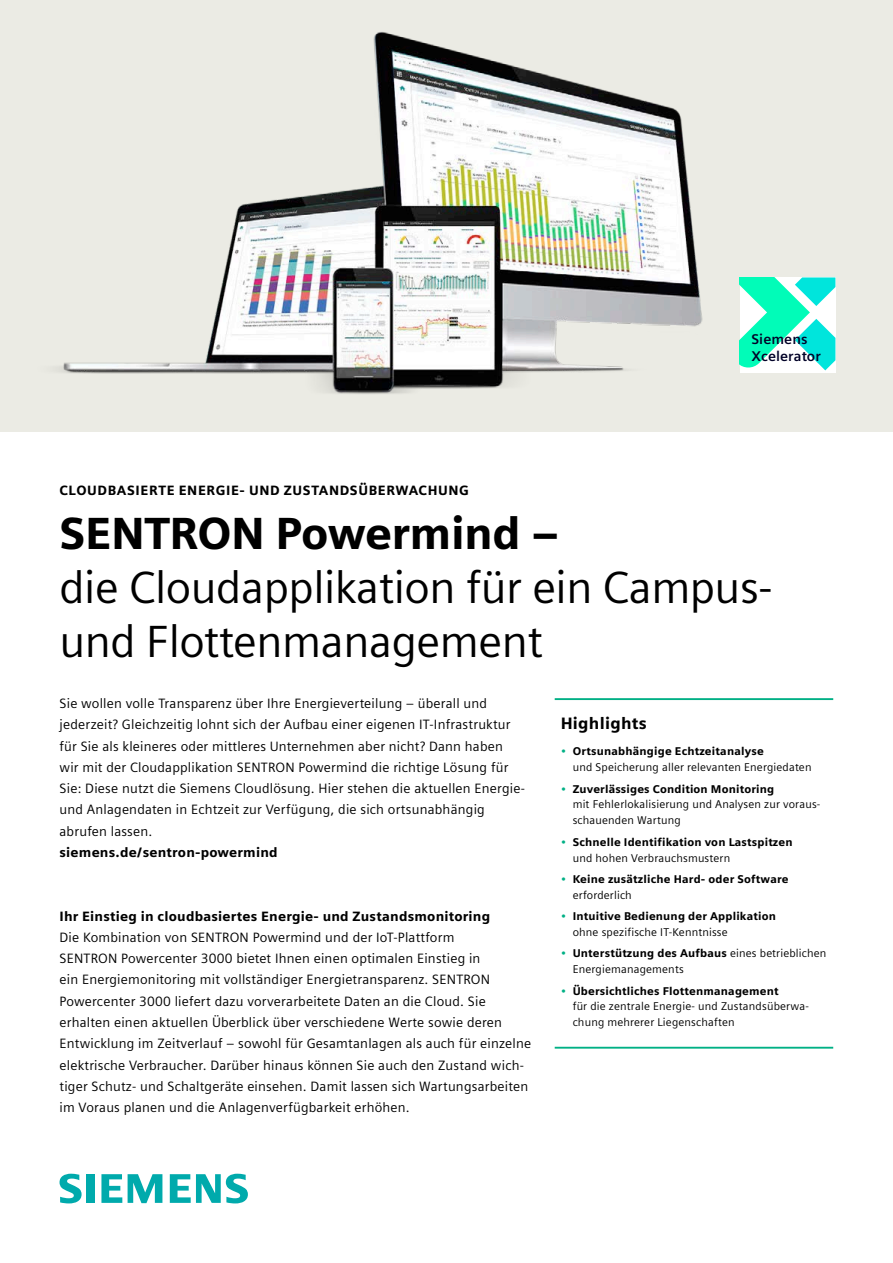
<style>
.page{position:relative;width:893px;height:1263px;background:#fff}
.page>*{position:absolute;margin:0;border:0;box-sizing:border-box;transform-origin:0 0}
.t1{font:45px/54px "Siemens Sans Global";letter-spacing:-.01em;color:#000}
.t2{font:900 45px "Siemens Sans";letter-spacing:-.01em;color:#000}
.t3{font:900 16.5px "Siemens Sans";letter-spacing:.015em;color:#000}
.t4{font:700 14.1px/17px "Siemens Sans";letter-spacing:.005em;color:#010127}
.t5{font:13.5px/21.3px "Siemens Sans Global";letter-spacing:.015em;color:#000}
.t6{font:900 13.5px "Siemens Sans";letter-spacing:.015em;color:#000}
.t7{font:900 13.5px "Siemens Sans";letter-spacing:.045em;color:#000}
.t8{font:11.25px/15.9px "Siemens Sans Global";letter-spacing:.015em;color:#000}
.t9{font:900 11.25px "Siemens Sans";letter-spacing:.015em;color:#000}
.s1{font-family:"Siemens Sans Global";font-weight:400;color:#00b085}
.s2{font-family:"Siemens Sans Global";font-weight:400}
</style>
<div class="page">
<img style="left:0;top:0;width:893px;height:432px">
<svg style="left:60px;top:1174px;width:34px;height:29px"></svg>
<svg style="left:101px;top:1174px;width:21px;height:29px"></svg>
<svg style="left:128px;top:1174px;width:34px;height:29px"></svg>
<svg style="left:170px;top:1174px;width:78px;height:29px"></svg>
<hr style="left:555px;top:698px;width:278px;height:2px;background:#00b085">
<hr style="left:555px;top:1047px;width:278px;height:2px;background:#00b085">
<div style="left:740px;top:277px;width:95px;height:96px;background:#fff"></div>
<svg style="left:740px;top:277px;width:95px;height:93px"></svg>
<p class="t4" style="left:751px;top:331px;width:71px">Siemens<br>Xcelerator</p>
<p class="t7" style="left:60px;top:482px;width:411px">CLOUDBASIERTE ENERGIE- UND ZUSTANDSÜBERWACHUNG</p>
<h1 class="t2" style="left:60px;top:506px;width:502px">SENTRON Powermind –</h1>
<h1 class="t1" style="left:60px;top:562px;width:714px">die Cloudapplikation für ein Campus&shy;und Flottenmanagement</h1>
<p class="t5" style="left:60px;top:693px;width:467px">Sie wollen volle Transparenz über Ihre Energieverteilung – überall und jederzeit? Gleichzeitig lohnt sich der Aufbau einer eigenen IT-Infrastruktur für Sie als kleineres oder mittleres Unternehmen aber nicht? Dann haben wir mit der Cloudapplikation SENTRON Powermind die richtige Lösung für Sie: Diese nutzt die Siemens Cloudlösung. Hier stehen die aktuellen Energie&shy;und Anlagendaten in Echtzeit zur Verfügung, die sich ortsunabhängig abrufen lassen.</p>
<p class="t6" style="left:60px;top:844px;width:220px">siemens.de/sentron-powermind</p>
<p class="t6" style="left:60px;top:908px;width:432px">Ihr Einstieg in cloudbasiertes Energie- und Zustandsmonitoring</p>
<p class="t5" style="left:60px;top:927px;width:473px">Die Kombination von SENTRON Powermind und der IoT-Plattform<br>SENTRON Powercenter 3000 bietet Ihnen einen optimalen Einstieg in<br>ein Energiemonitoring mit vollständiger Energietransparenz. SENTRON Powercenter 3000 liefert dazu vorverarbeitete Daten an die Cloud. Sie erhalten einen aktuellen Überblick über verschiedene Werte sowie deren Entwicklung im Zeitverlauf – sowohl für Gesamtanlagen als auch für einzelne elektrische Verbraucher. Darüber hinaus können Sie auch den Zustand wich&shy;tiger Schutz- und Schaltgeräte einsehen. Damit lassen sich Wartungsarbeiten im Voraus planen und die Anlagenverfügbarkeit erhöhen.</p>
<p class="t3" style="left:561px;top:713px;width:87px">Highlights</p>
<p class="t9" style="left:561px;top:745px;width:205px"><span class="s1">•</span> Ortsunabhängige Echtzeitanalyse</p>
<p class="t8" style="left:573px;top:760px;width:240px">und Speicherung aller relevanten Energiedaten</p>
<p class="t9" style="left:561px;top:782px;width:215px"><span class="s1">•</span> Zuverlässiges Condition Monitoring</p>
<p class="t8" style="left:573px;top:797px;width:249px">mit Fehlerlokalisierung und Analysen zur voraus&shy;schauenden Wartung</p>
<p class="t9" style="left:561px;top:835px;width:233px"><span class="s1">•</span> Schnelle Identifikation von Lastspitzen</p>
<p class="t8" style="left:573px;top:850px;width:159px">und hohen Verbrauchsmustern</p>
<p class="t9" style="left:561px;top:872px;width:229px"><span class="s1">•</span> Keine zusätzliche Hard- oder Software</p>
<p class="t8" style="left:573px;top:887px;width:61px">erforderlich</p>
<p class="t9" style="left:561px;top:909px;width:217px"><span class="s1">•</span> Intuitive Bedienung der Applikation</p>
<p class="t8" style="left:573px;top:925px;width:157px">ohne spezifische IT-Kenntnisse</p>
<p class="t9" style="left:561px;top:947px;width:267px"><span class="s1">•</span> Unterstützung des Aufbaus <span class="s2">eines betrieblichen</span></p>
<p class="t8" style="left:573px;top:962px;width:113px">Energiemanagements</p>
<p class="t9" style="left:561px;top:984px;width:219px"><span class="s1">•</span> Übersichtliches Flottenmanagement</p>
<p class="t8" style="left:573px;top:999px;width:238px">für die zentrale Energie- und Zustandsüberwa&shy;chung mehrerer Liegenschaften</p>
</div>
